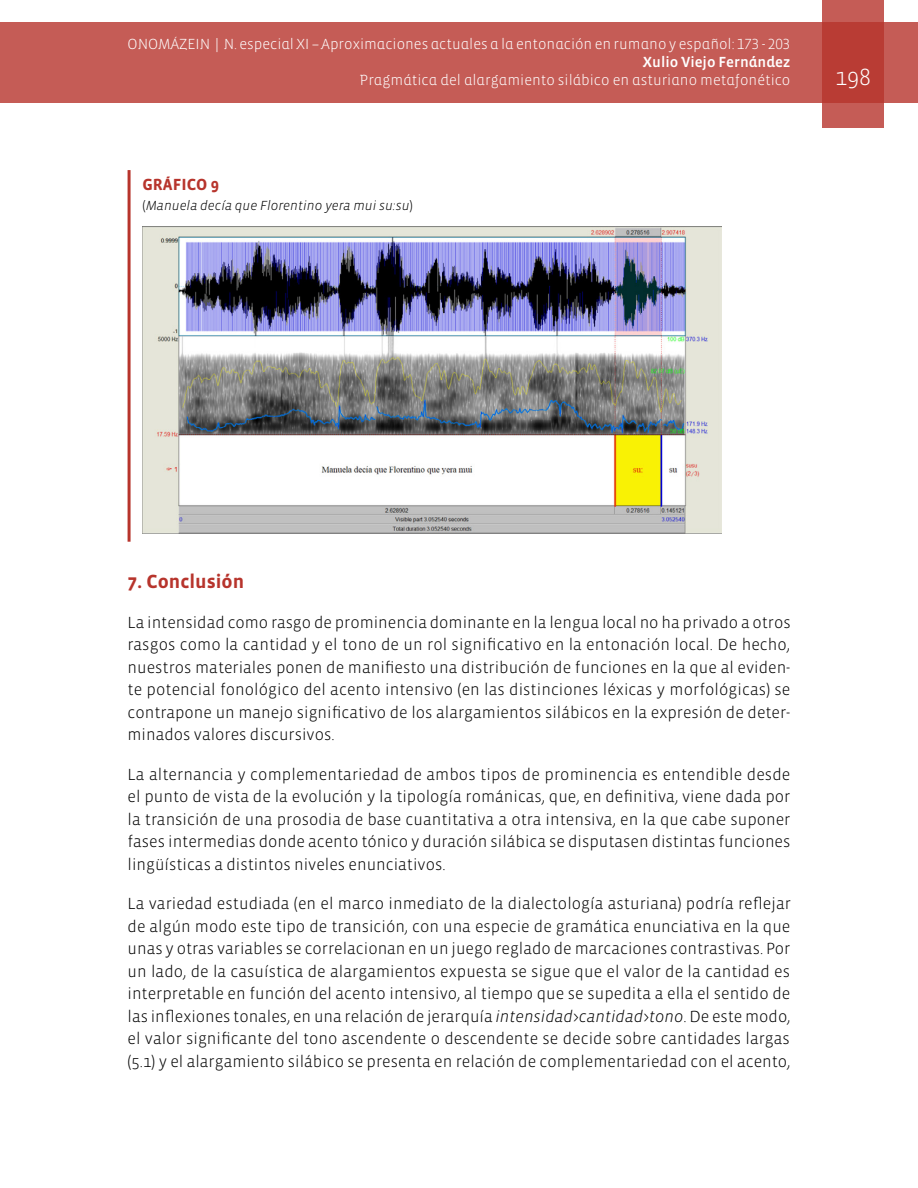
<style>
.page{position:relative;width:918px;height:1188px;background:#fff}
.page>*{position:absolute;margin:0;border:0;box-sizing:border-box;transform-origin:0 0}
.t1{font:300 24px "Vista Sans";color:#fff}
.t2{font:700 19.5px "Vista Sans";color:#b7342c}
.t3{font:300 16.5px/22.5px "Vista Sans";color:#000;text-align:justify}
.t4{font:700 16.5px "Vista Sans";color:#b7342c}
.t5{font:300 15px "Vista Sans Alt";color:#fff}
.t6{font:15px "Vista Sans Alt Med";color:#fff}
.t7{font:italic 300 13.5px "Vista Sans";color:#000}
.s1{font-style:normal}
.s2{font-style:italic}
</style>
<div class="page">
<div style="left:0;top:23px;width:918px;height:80px;background:#c55c56"></div>
<svg style="left:822px;top:0;width:62px;height:128px;background:#bd4740"></svg>
<hr style="left:128px;top:170px;width:3px;height:372px;background:#b7342c">
<img style="left:142px;top:226px;width:580px;height:307px">
<p class="t5" style="left:128px;top:37px;width:664px">ONOMÁZEIN | N. especial XI – Aproximaciones actuales a la entonación en rumano y español: 173 - 203</p>
<p class="t6" style="left:643px;top:55px;width:149px">Xulio Viejo Fernández</p>
<p class="t5" style="left:360px;top:73px;width:432px">Pragmática del alargamiento silábico en asturiano metafonético</p>
<h1 class="t1" style="left:835px;top:65px;width:37px">198</h1>
<p class="t4" style="left:142px;top:176px;width:78px">GRÁFICO 9</p>
<p class="t7" style="left:142px;top:199px;width:272px"><span class="s1">(</span>Manuela decía que Florentino yera mui su:su<span class="s1">)</span></p>
<p class="t2" style="left:128px;top:572px;width:118px">7. Conclusión</p>
<p class="t3" style="left:128px;top:611px;width:665px">La intensidad como rasgo de prominencia dominante en la lengua local no ha privado a otros rasgos como la cantidad y el tono de un rol significativo en la entonación local. De hecho, nuestros materiales ponen de manifiesto una distribución de funciones en la que al eviden&shy;te potencial fonológico del acento intensivo (en las distinciones léxicas y morfológicas) se contrapone un manejo significativo de los alargamientos silábicos en la expresión de deter&shy;minados valores discursivos.</p>
<p class="t3" style="left:128px;top:763px;width:664px">La alternancia y complementariedad de ambos tipos de prominencia es entendible desde el punto de vista de la evolución y la tipología románicas, que, en definitiva, viene dada por la transición de una prosodia de base cuantitativa a otra intensiva, en la que cabe suponer fases intermedias donde acento tónico y duración silábica se disputasen distintas funciones lingüísticas a distintos niveles enunciativos.</p>
<p class="t3" style="left:128px;top:893px;width:665px">La variedad estudiada (en el marco inmediato de la dialectología asturiana) podría reflejar de algún modo este tipo de transición, con una especie de gramática enunciativa en la que unas y otras variables se correlacionan en un juego reglado de marcaciones contrastivas. Por un lado, de la casuística de alargamientos expuesta se sigue que el valor de la cantidad es interpretable en función del acento intensivo, al tiempo que se supedita a ella el sentido de las inflexiones tonales, en una relación de jerarquía <span class="s2">intensidad</span>&gt;<span class="s2">cantidad</span>&gt;<span class="s2">tono</span>. De este modo, el valor significante del tono ascendente o descendente se decide sobre cantidades largas (5.1) y el alargamiento silábico se presenta en relación de complementariedad con el acento,</p>
</div>
